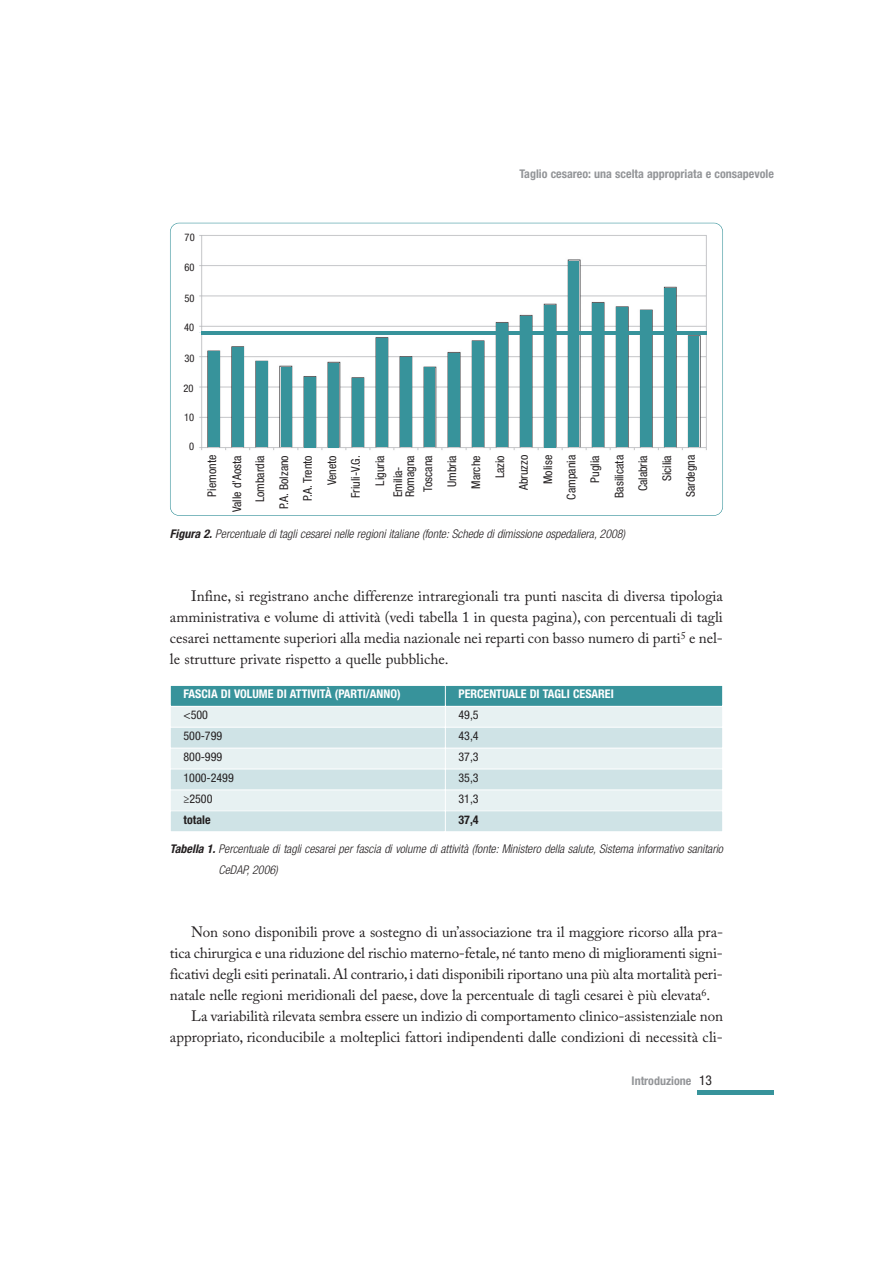
<style>
.page{position:relative;width:893px;height:1263px;background:#fff}
.page>*{position:absolute;margin:0;border:0;box-sizing:border-box;transform-origin:0 0}
.t1{font:15px/21px "Adobe Caslon Pro";letter-spacing:-.005em;color:#231f20;text-align:justify}
.t2{font:condensed 12px/23.9px "Helvetica Neue LT Std";color:#231f20;text-align:right}
.t3{font:italic 300 condensed 12px/21px "Helvetica Neue LT Std";color:#231f20}
.t4{font:700 condensed 12px "Helvetica Neue LT Std";color:#fff}
.t5{font:700 condensed 12px "Helvetica Neue LT Std";color:#939598}
.t6{font:700 condensed 12px "Helvetica Neue LT Std";color:#231f20}
.t7{font:condensed 10.5px "Helvetica Neue LT Std";color:#231f20}
.s1{font-weight:700}
.s2{font-weight:400;font-size:13.5px;color:#231f20}
</style>
<div class="page">
<div style="left:697px;top:1090px;width:76px;height:5px;background:#37939b"></div>
<img style="left:199px;top:235px;width:508px;height:215px">
<div style="left:208px;top:351px;width:12px;height:96px;background:#37939b"></div>
<div style="left:232px;top:347px;width:11px;height:100px;background:#37939b"></div>
<div style="left:256px;top:362px;width:11px;height:85px;background:#37939b"></div>
<div style="left:280px;top:367px;width:11px;height:80px;background:#37939b"></div>
<hr style="left:201px;top:331px;width:505px;height:3px;background:#37939b">
<div style="left:304px;top:377px;width:11px;height:70px;background:#37939b"></div>
<div style="left:328px;top:363px;width:11px;height:84px;background:#37939b"></div>
<div style="left:352px;top:378px;width:11px;height:69px;background:#37939b"></div>
<div style="left:376px;top:338px;width:11px;height:109px;background:#37939b"></div>
<div style="left:400px;top:357px;width:11px;height:90px;background:#37939b"></div>
<div style="left:424px;top:368px;width:11px;height:79px;background:#37939b"></div>
<div style="left:448px;top:353px;width:11px;height:94px;background:#37939b"></div>
<div style="left:472px;top:341px;width:11px;height:106px;background:#37939b"></div>
<div style="left:496px;top:323px;width:11px;height:124px;background:#37939b"></div>
<div style="left:520px;top:316px;width:11px;height:131px;background:#37939b"></div>
<div style="left:544px;top:305px;width:11px;height:142px;background:#37939b"></div>
<div style="left:568px;top:261px;width:11px;height:186px;background:#37939b"></div>
<div style="left:592px;top:303px;width:11px;height:144px;background:#37939b"></div>
<div style="left:616px;top:308px;width:11px;height:139px;background:#37939b"></div>
<div style="left:640px;top:311px;width:11px;height:136px;background:#37939b"></div>
<div style="left:664px;top:288px;width:11px;height:159px;background:#37939b"></div>
<div style="left:688px;top:336px;width:11px;height:111px;background:#37939b"></div>
<div style="left:170px;top:223px;width:553px;height:293px;border:1px solid #37939b;border-radius:9px"></div>
<div style="left:170px;top:685px;width:275px;height:21px;background:#37939b"></div>
<div style="left:445px;top:685px;width:278px;height:21px;background:#37939b"></div>
<div style="left:170px;top:706px;width:275px;height:21px;background:#e7f1f2"></div>
<div style="left:445px;top:706px;width:278px;height:21px;background:#e7f1f2"></div>
<div style="left:170px;top:727px;width:275px;height:21px;background:#cfe3e6"></div>
<div style="left:445px;top:727px;width:278px;height:21px;background:#cfe3e6"></div>
<div style="left:170px;top:748px;width:275px;height:21px;background:#e7f1f2"></div>
<div style="left:445px;top:748px;width:278px;height:21px;background:#e7f1f2"></div>
<div style="left:170px;top:769px;width:275px;height:21px;background:#cfe3e6"></div>
<div style="left:445px;top:769px;width:278px;height:21px;background:#cfe3e6"></div>
<div style="left:170px;top:790px;width:275px;height:21px;background:#e7f1f2"></div>
<div style="left:445px;top:790px;width:278px;height:21px;background:#e7f1f2"></div>
<div style="left:170px;top:811px;width:275px;height:21px;background:#cfe3e6"></div>
<div style="left:445px;top:811px;width:278px;height:21px;background:#cfe3e6"></div>
<hr style="left:170px;top:685px;width:1px;height:147px;background:#fff">
<hr style="left:445px;top:685px;width:1px;height:147px;background:#fff">
<hr style="left:722px;top:685px;width:1px;height:147px;background:#fff">
<hr style="left:170px;top:685px;width:553px;height:1px;background:#fff">
<hr style="left:170px;top:706px;width:553px;height:1px;background:#fff">
<hr style="left:170px;top:727px;width:553px;height:1px;background:#fff">
<hr style="left:170px;top:748px;width:553px;height:1px;background:#fff">
<hr style="left:170px;top:769px;width:553px;height:1px;background:#fff">
<hr style="left:170px;top:790px;width:553px;height:1px;background:#fff">
<hr style="left:170px;top:810px;width:553px;height:1px;background:#fff">
<hr style="left:170px;top:831px;width:553px;height:1px;background:#fff">
<p class="t5" style="left:519px;top:169px;width:256px">Taglio cesareo: una scelta appropriata e consapevole</p>
<p class="t7" style="left:185px;top:233px;width:12px">70</p>
<p class="t7" style="left:184px;top:264px;width:12px">60</p>
<p class="t7" style="left:184px;top:294px;width:12px">50</p>
<p class="t7" style="left:184px;top:324px;width:12px">40</p>
<p class="t7" style="left:184px;top:355px;width:12px">30</p>
<p class="t7" style="left:183px;top:385px;width:12px">20</p>
<p class="t7" style="left:184px;top:413px;width:12px">10</p>
<p class="t7" style="left:189px;top:443px;width:7px">0</p>
<p class="t2" style="left:201px;top:497px;width:43px;rotate:-90deg">Piemonte</p>
<p class="t2" style="left:393px;top:497px;width:44px;line-height:12px;text-align:left;rotate:-90deg">Emilia-<br>Romagna</p>
<p class="t2" style="left:680px;top:497px;width:44px;rotate:-90deg">Sardegna</p>
<p class="t2" style="left:226px;top:512px;width:59px;rotate:-90deg">Valle d’Aosta<br>Lombardia<br>P.A. Bolzano<br>P.A. Trento<br>Veneto<br>Friuli-V.G.<br>Liguria</p>
<p class="t2" style="left:417px;top:492px;width:38px;rotate:-90deg">Toscana<br>Umbria<br>Marche<br>Lazio<br>Abruzzo<br>Molise</p>
<p class="t2" style="left:560px;top:500px;width:46px;rotate:-90deg">Campania<br>Puglia<br>Basilicata<br>Calabria<br>Sicilia</p>
<p class="t3" style="left:170px;top:525px;width:457px"><span class="s1">Figura 2.</span> Percentuale di tagli cesarei nelle regioni italiane (fonte: Schede di dimissione ospedaliera, 2008)</p>
<p class="t1" style="left:170px;top:587px;width:554px;text-indent:21px">Infine, si registrano anche differenze intraregionali tra punti nascita di diversa tipologia amministrativa e volume di attività (vedi tabella 1 in questa pagina), con percentuali di tagli cesarei nettamente superiori alla media nazionale nei reparti con basso numero di parti<sup>5</sup> e nel&shy;le strutture private rispetto a quelle pubbliche.</p>
<p class="t4" style="left:183px;top:690px;width:219px">FASCIA DI VOLUME DI ATTIVITÀ (PARTI/ANNO)</p>
<p class="t4" style="left:458px;top:690px;width:157px">PERCENTUALE DI TAGLI CESAREI</p>
<p class="t2" style="left:183px;top:705px;width:26px">&lt;500</p>
<p class="t2" style="left:458px;top:705px;width:22px">49,5</p>
<p class="t2" style="left:183px;top:726px;width:40px">500-799</p>
<p class="t2" style="left:458px;top:726px;width:22px">43,4</p>
<p class="t2" style="left:183px;top:746px;width:40px">800-999</p>
<p class="t2" style="left:458px;top:746px;width:22px">37,3</p>
<p class="t2" style="left:183px;top:767px;width:52px">1000-2499</p>
<p class="t2" style="left:458px;top:767px;width:22px">35,3</p>
<p class="t2" style="left:183px;top:788px;width:30px">≥2500</p>
<p class="t2" style="left:458px;top:788px;width:22px">31,3</p>
<p class="t6" style="left:183px;top:815px;width:29px">totale</p>
<p class="t6" style="left:458px;top:815px;width:22px">37,4</p>
<p class="t3" style="left:218px;top:840px;width:506px;text-indent:-49px"><span class="s1">Tabella 1.</span> Percentuale di tagli cesarei per fascia di volume di attività (fonte: Ministero della salute, Sistema informativo sanitario<br>CeDAP, 2006)</p>
<p class="t1" style="left:191px;top:923px;width:533px">Non sono disponibili prove a sostegno di un’associazione tra il maggiore ricorso alla pra-</p>
<p class="t1" style="left:170px;top:944px;width:554px">tica chirurgica e una riduzione del rischio materno-fetale,né tanto meno di miglioramenti signi-</p>
<p class="t1" style="left:170px;top:965px;width:554px">ficativi degli esiti perinatali. Al contrario, i dati disponibili riportano una più alta mortalità peri-</p>
<p class="t1" style="left:170px;top:986px;width:541px">natale nelle regioni meridionali del paese, dove la percentuale di tagli cesarei è più elevata<sup>6</sup>.</p>
<p class="t1" style="left:191px;top:1007px;width:533px">La variabilità rilevata sembra essere un indizio di comportamento clinico-assistenziale non</p>
<p class="t1" style="left:170px;top:1028px;width:554px">appropriato, riconducibile a molteplici fattori indipendenti dalle condizioni di necessità cli-</p>
<p class="t5" style="left:631px;top:1076px;width:82px">Introduzione <span class="s2">13</span></p>
</div>
